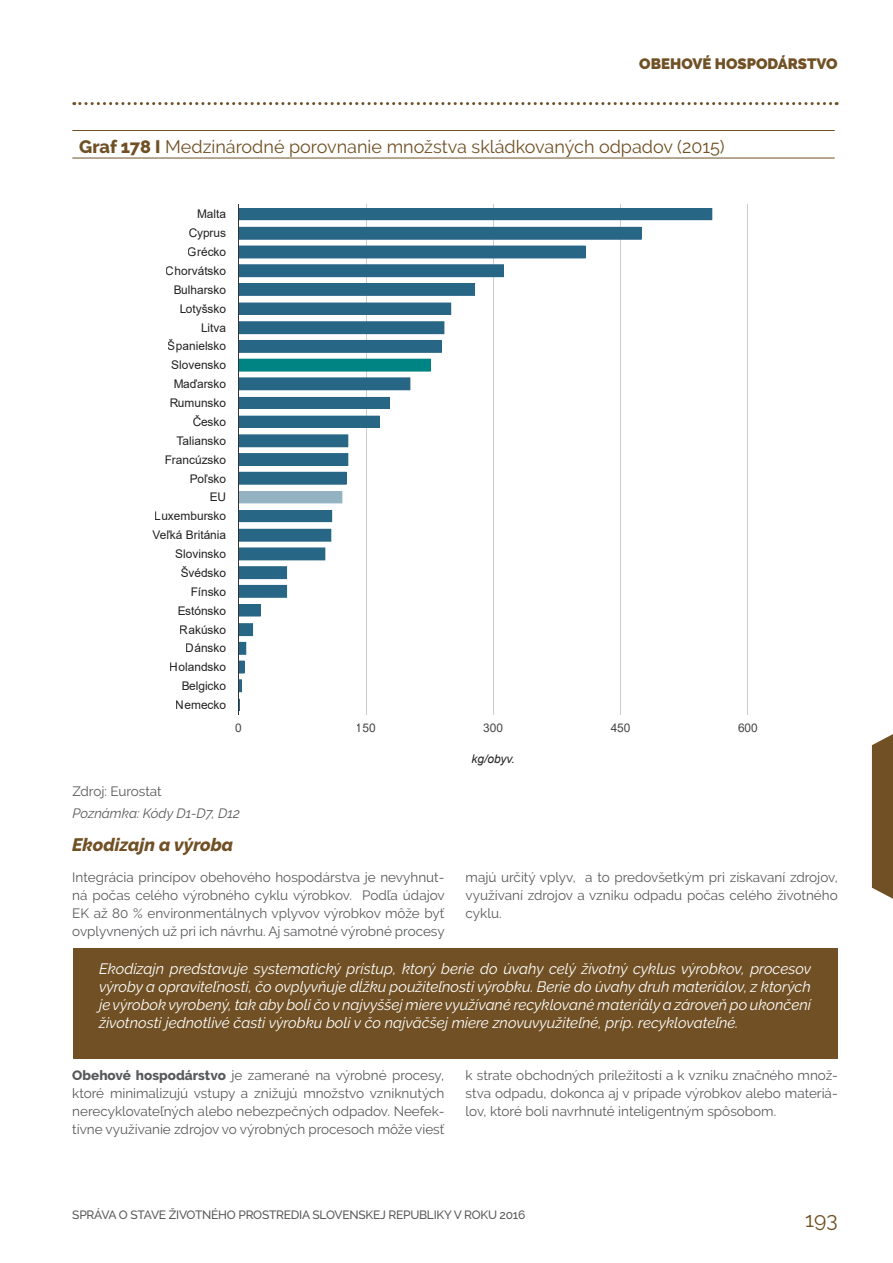
<style>
.page{position:relative;width:893px;height:1263px;background:#fff}
.page>*{position:absolute;margin:0;border:0;box-sizing:border-box;transform-origin:0 0}
.t1{font:21px "Raleway";color:#705024}
.t2{font:18px "Raleway";color:#705024}
.t3{font:italic 800 18px "Raleway";color:#705024}
.t4{font:italic 15px/18px "Raleway";color:#fff;text-align:justify}
.t5{font:900 15px "Raleway";color:#705024}
.t6{font:13.5px/18px "Raleway";color:#58595b;text-align:justify}
.t7{font:italic 13.5px "Raleway";color:#58595b}
.t8{font:500 12px "Raleway";letter-spacing:-.02em;color:#58595b}
.t9{font:11.85px/18.9px "Arial";color:#222;text-align:right}
.t10{font:11.85px "Arial";color:#444}
.t11{font:italic 11.85px "Arial";color:#222}
.s1{font-weight:800}
</style>
<div class="page">
<svg style="left:74px;top:102px;width:763px;height:3px"></svg>
<svg style="left:872px;top:734px;width:21px;height:165px;background:#795c33"></svg>
<div style="left:73px;top:948px;width:764px;height:110px;background:#705024"></div>
<hr style="left:366px;top:204px;width:1px;height:511px;background:#ccc">
<hr style="left:493px;top:204px;width:1px;height:511px;background:#ccc">
<hr style="left:620px;top:204px;width:1px;height:511px;background:#ccc">
<hr style="left:747px;top:204px;width:1px;height:511px;background:#ccc">
<div style="left:239px;top:209px;width:473px;height:11px;background:#286686"></div>
<div style="left:239px;top:208px;width:473px;height:12px;border:1px solid #286686"></div>
<div style="left:239px;top:227px;width:402px;height:12px;background:#286686"></div>
<div style="left:239px;top:227px;width:403px;height:13px;border:1px solid #286686"></div>
<div style="left:239px;top:246px;width:346px;height:12px;background:#286686"></div>
<div style="left:239px;top:265px;width:264px;height:12px;background:#286686"></div>
<div style="left:239px;top:264px;width:265px;height:13px;border:1px solid #286686"></div>
<div style="left:239px;top:283px;width:235px;height:12px;background:#286686"></div>
<div style="left:239px;top:283px;width:236px;height:13px;border:1px solid #286686"></div>
<div style="left:239px;top:303px;width:212px;height:11px;background:#286686"></div>
<div style="left:239px;top:322px;width:205px;height:12px;background:#286686"></div>
<div style="left:239px;top:321px;width:205px;height:13px;border:1px solid #286686"></div>
<div style="left:239px;top:340px;width:202px;height:12px;background:#286686"></div>
<div style="left:239px;top:340px;width:203px;height:13px;border:1px solid #286686"></div>
<div style="left:239px;top:359px;width:191px;height:12px;background:#008383"></div>
<div style="left:239px;top:378px;width:171px;height:12px;background:#286686"></div>
<div style="left:239px;top:377px;width:171px;height:13px;border:1px solid #286686"></div>
<div style="left:239px;top:397px;width:150px;height:11px;background:#286686"></div>
<div style="left:239px;top:397px;width:151px;height:12px;border:1px solid #286686"></div>
<div style="left:239px;top:416px;width:140px;height:11px;background:#286686"></div>
<div style="left:239px;top:416px;width:141px;height:12px;border:1px solid #286686"></div>
<div style="left:239px;top:435px;width:109px;height:12px;background:#286686"></div>
<div style="left:239px;top:434px;width:109px;height:13px;border:1px solid #286686"></div>
<div style="left:239px;top:454px;width:109px;height:11px;background:#286686"></div>
<div style="left:239px;top:453px;width:109px;height:13px;border:1px solid #286686"></div>
<div style="left:239px;top:472px;width:107px;height:12px;background:#286686"></div>
<div style="left:239px;top:472px;width:108px;height:13px;border:1px solid #286686"></div>
<div style="left:239px;top:492px;width:103px;height:11px;background:#93b2c2"></div>
<div style="left:239px;top:491px;width:103px;height:12px;border:1px solid #93b2c2"></div>
<div style="left:239px;top:510px;width:93px;height:12px;background:#286686"></div>
<div style="left:239px;top:529px;width:92px;height:12px;background:#286686"></div>
<div style="left:239px;top:529px;width:92px;height:13px;border:1px solid #286686"></div>
<div style="left:239px;top:548px;width:86px;height:12px;background:#286686"></div>
<div style="left:239px;top:547px;width:86px;height:13px;border:1px solid #286686"></div>
<div style="left:239px;top:567px;width:48px;height:12px;background:#286686"></div>
<div style="left:239px;top:566px;width:48px;height:13px;border:1px solid #286686"></div>
<div style="left:239px;top:585px;width:48px;height:12px;background:#286686"></div>
<div style="left:239px;top:585px;width:48px;height:13px;border:1px solid #286686"></div>
<div style="left:239px;top:605px;width:21px;height:11px;background:#286686"></div>
<div style="left:239px;top:604px;width:22px;height:12px;border:1px solid #286686"></div>
<div style="left:239px;top:624px;width:14px;height:12px;background:#286686"></div>
<div style="left:239px;top:623px;width:14px;height:13px;border:1px solid #286686"></div>
<div style="left:239px;top:642px;width:7px;height:12px;background:#286686"></div>
<div style="left:239px;top:642px;width:7px;height:13px;border:1px solid #286686"></div>
<div style="left:239px;top:661px;width:5px;height:12px;background:#286686"></div>
<svg style="left:239px;top:679px;width:3px;height:13px"></svg>
<svg style="left:239px;top:699px;width:1px;height:12px"></svg>
<hr style="left:238px;top:204px;width:1px;height:511px;background:#333">
<hr style="left:72px;top:130px;width:763px;height:1px;background:#705024">
<hr style="left:72px;top:158px;width:763px;height:1px;background:#705024">
<p class="t5" style="left:639px;top:55px;width:200px">OBEHOVÉ HOSPODÁRSTVO</p>
<h2 class="t2" style="left:79px;top:137px;width:647px"><span class="s1">Graf 178 I</span> Medzinárodné porovnanie množstva skládkovaných odpadov (2015)</h2>
<p class="t9" style="left:153px;top:205px;width:75px">Malta<br>Cyprus<br>Grécko<br>Chorvátsko<br>Bulharsko<br>Lotyšsko<br>Litva<br>Španielsko<br>Slovensko<br>Maďarsko<br>Rumunsko<br>Česko<br>Taliansko<br>Francúzsko<br>Poľsko<br>EU<br>Luxembursko<br>Veľká Británia<br>Slovinsko<br>Švédsko<br>Fínsko<br>Estónsko<br>Rakúsko<br>Dánsko<br>Holandsko<br>Belgicko<br>Nemecko</p>
<p class="t10" style="left:235px;top:720px;width:8px">0</p>
<p class="t10" style="left:356px;top:720px;width:21px">150</p>
<p class="t10" style="left:483px;top:720px;width:21px">300</p>
<p class="t10" style="left:611px;top:720px;width:21px">450</p>
<p class="t10" style="left:738px;top:720px;width:21px">600</p>
<p class="t11" style="left:471px;top:751px;width:45px">kg/obyv.</p>
<p class="t6" style="left:72px;top:782px;width:91px">Zdroj: Eurostat</p>
<p class="t7" style="left:72px;top:805px;width:169px">Poznámka: Kódy D1-D7, D12</p>
<h2 class="t3" style="left:72px;top:834px;width:162px">Ekodizajn a výroba</h2>
<p class="t6" style="left:72px;top:868px;width:374px">Integrácia princípov obehového hospodárstva je nevyhnut&shy;ná počas celého výrobného cyklu výrobkov. Podľa údajov EK až 80 % environmentálnych vplyvov výrobkov môže byť ovplyvnených už pri ich návrhu. Aj samotné výrobné procesy</p>
<p class="t6" style="left:466px;top:868px;width:374px">majú určitý vplyv, a to predovšetkým pri získavaní zdrojov, využívaní zdrojov a vzniku odpadu počas celého životného cyklu.</p>
<p class="t4" style="left:99px;top:960px;width:714px">Ekodizajn predstavuje systematický prístup, ktorý berie do úvahy celý životný cyklus výrobkov, procesov výroby a opraviteľnosti, čo ovplyvňuje dĺžku použiteľnosti výrobku. Berie do úvahy druh materiálov, z ktorých je výrobok vyrobený, tak aby boli čo v najvyššej miere využívané recyklované materiály a zároveň po ukončení životnosti jednotlivé časti výrobku boli v čo najväčšej miere znovuvyužiteľné, príp. recyklovateľné.</p>
<p class="t6" style="left:72px;top:1066px;width:374px"><span class="s1">Obehové hospodárstvo</span> je zamerané na výrobné procesy, ktoré minimalizujú vstupy a znižujú množstvo vzniknutých nerecyklovateľných alebo nebezpečných odpadov. Neefek&shy;tívne využívanie zdrojov vo výrobných procesoch môže viesť</p>
<p class="t6" style="left:466px;top:1066px;width:374px">k strate obchodných príležitostí a k vzniku značného množ&shy;stva odpadu, dokonca aj v prípade výrobkov alebo materiá&shy;lov, ktoré boli navrhnuté inteligentným spôsobom.</p>
<p class="t8" style="left:72px;top:1208px;width:455px">SPRÁVA O STAVE ŽIVOTNÉHO PROSTREDIA SLOVENSKEJ REPUBLIKY V ROKU 2016</p>
<h1 class="t1" style="left:805px;top:1208px;width:34px">193</h1>
</div>
